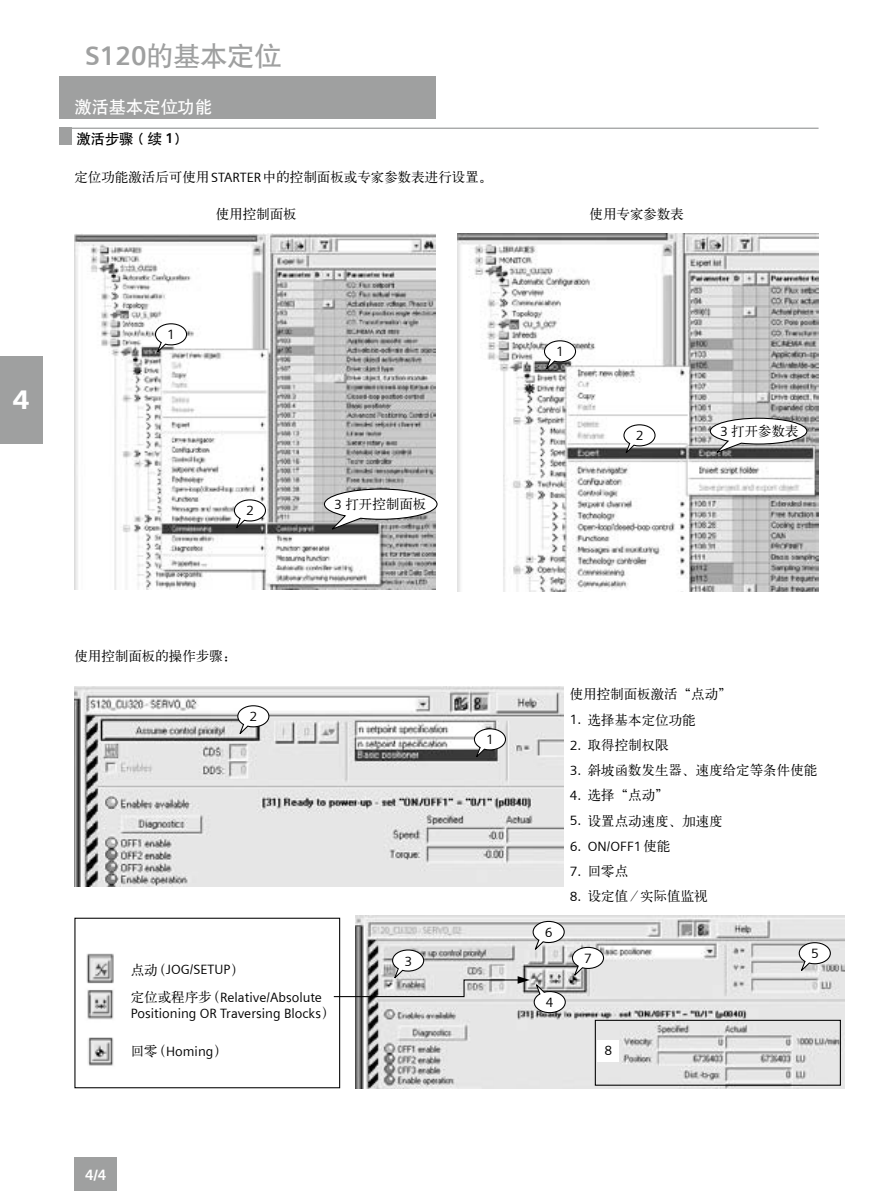
<style>
.page{position:relative;width:893px;height:1191px;background:#fff}
.page>*{position:absolute;margin:0;border:0;box-sizing:border-box;transform-origin:0 0}
.t1{font:27px "H Yb 1 gs G Bpc EUC H";color:#9fa0a0}
.t2{font:900 27px "Siemens Sans";color:#fff}
.t3{font:17.25px "H Yb 1 gs G Bpc EUC H";color:#fff}
.t4{font:700 15px "Siemens Sans";color:#fff}
.t5{font:14.25px "H Yb 1 gs G Bpc EUC H";color:#000}
.t6{font:13.5px "H Ya 1 gj";color:#000}
.t7{font:13.5px/27.2px "Siemens Sans";color:#000}
.s1{font-family:"Siemens Sans";font-weight:700}
.s2{font-family:"Siemens Sans"}
.s3{font-family:"H Ya 1 gj"}
</style>
<div class="page">
<div style="left:0;top:356px;width:43px;height:88px;background:#9fa0a0"></div>
<div style="left:60px;top:77px;width:376px;height:42px;background:#9fa0a0"></div>
<div style="left:60px;top:128px;width:12px;height:17px;background:#9fa0a0"></div>
<hr style="left:60px;top:128px;width:759px;height:1px;background:#9fa0a0">
<div style="left:74px;top:1157px;width:43px;height:34px;background:#9fa0a0"></div>
<img style="left:74px;top:234px;width:362px;height:355px">
<img style="left:86px;top:953px;width:255px;height:118px">
<svg style="left:154px;top:323px;width:34px;height:33px"></svg>
<svg style="left:233px;top:499px;width:34px;height:33px"></svg>
<svg style="left:323px;top:488px;width:115px;height:44px"></svg>
<img style="left:457px;top:234px;width:362px;height:357px">
<svg style="left:543px;top:340px;width:34px;height:33px"></svg>
<svg style="left:623px;top:424px;width:33px;height:33px"></svg>
<svg style="left:709px;top:417px;width:99px;height:38px"></svg>
<img style="left:74px;top:686px;width:489px;height:200px">
<img style="left:355px;top:916px;width:489px;height:172px">
<svg style="left:473px;top:727px;width:34px;height:34px"></svg>
<svg style="left:798px;top:941px;width:33px;height:33px"></svg>
<svg style="left:237px;top:704px;width:33px;height:34px"></svg>
<div style="left:595px;top:1019px;width:246px;height:66px;border:1px solid #000"></div>
<div style="left:597px;top:1040px;width:22px;height:21px;background:#fff"></div>
<div style="left:74px;top:917px;width:266px;height:171px;border:1px solid #000"></div>
<svg style="left:333px;top:920px;width:272px;height:93px"></svg>
<h1 class="t2" style="left:13px;top:384px;width:19px">4</h1>
<h1 class="t1" style="left:85px;top:42px;width:198px"><span class="s1">S120</span>的基本定位</h1>
<p class="t3" style="left:74px;top:99px;width:139px">激活基本定位功能</p>
<p class="t5" style="left:77px;top:132px;width:106px">激活步骤 ( 续 <span class="s1">1</span>)</p>
<p class="t6" style="left:74px;top:170px;width:419px">定位功能激活后可使用<span class="s2">STARTER</span>中的控制面板或专家参数表进行设置。</p>
<p class="t7" style="left:167px;top:321px;width:9px">1</p>
<p class="t6" style="left:216px;top:207px;width:82px">使用控制面板</p>
<p class="t6" style="left:589px;top:207px;width:96px">使用专家参数表</p>
<p class="t7" style="left:246px;top:497px;width:9px">2</p>
<p class="t6" style="left:334px;top:497px;width:94px"><span class="s2">3</span> 打开控制面板</p>
<p class="t7" style="left:556px;top:338px;width:9px">1</p>
<p class="t7" style="left:636px;top:422px;width:9px">2</p>
<p class="t6" style="left:720px;top:424px;width:80px"><span class="s2">3</span> 打开参数表</p>
<p class="t6" style="left:74px;top:649px;width:163px">使用控制面板的操作步骤：</p>
<p class="t7" style="left:250px;top:703px;width:9px">2</p>
<p class="t7" style="left:131px;top:956px;width:193px"><span class="s3">点动（</span>JOG/SETUP<span class="s3">）<br>定位或程序步（</span>Relative/Absolute</p>
<p class="t7" style="left:131px;top:1000px;width:205px">Positioning OR Traversing Blocks<span class="s3">）</span></p>
<p class="t7" style="left:131px;top:1037px;width:98px"><span class="s3">回零（</span>Homing<span class="s3">）</span></p>
<p class="t4" style="left:85px;top:1165px;width:23px">4/4</p>
<p class="t7" style="left:404px;top:947px;width:9px">3</p>
<p class="t7" style="left:486px;top:726px;width:9px">1</p>
<p class="t7" style="left:545px;top:918px;width:9px">6</p>
<p class="t7" style="left:546px;top:989px;width:9px">4</p>
<p class="t6" style="left:570px;top:687px;width:163px">使用控制面板激活“点动”</p>
<p class="t6" style="left:570px;top:713px;width:127px"><span class="s2">1.</span> 选择基本定位功能</p>
<p class="t6" style="left:570px;top:738px;width:100px"><span class="s2">2.</span> 取得控制权限</p>
<p class="t6" style="left:570px;top:763px;width:249px"><span class="s2">3.</span> 斜坡函数发生器、速度给定等条件使能</p>
<p class="t6" style="left:570px;top:788px;width:100px"><span class="s2">4.</span> 选择“点动”</p>
<p class="t6" style="left:570px;top:814px;width:154px"><span class="s2">5.</span> 设置点动速度、加速度</p>
<p class="t7" style="left:570px;top:832px;width:102px">6. ON/OFF1<span class="s3">使能</span></p>
<p class="t6" style="left:570px;top:864px;width:60px"><span class="s2">7.</span> 回零点</p>
<p class="t6" style="left:570px;top:889px;width:139px"><span class="s2">8.</span> 设定值/实际值监视</p>
<p class="t7" style="left:584px;top:944px;width:9px">7</p>
<p class="t7" style="left:604px;top:1037px;width:9px">8</p>
<p class="t7" style="left:811px;top:940px;width:9px">5</p>
</div>
